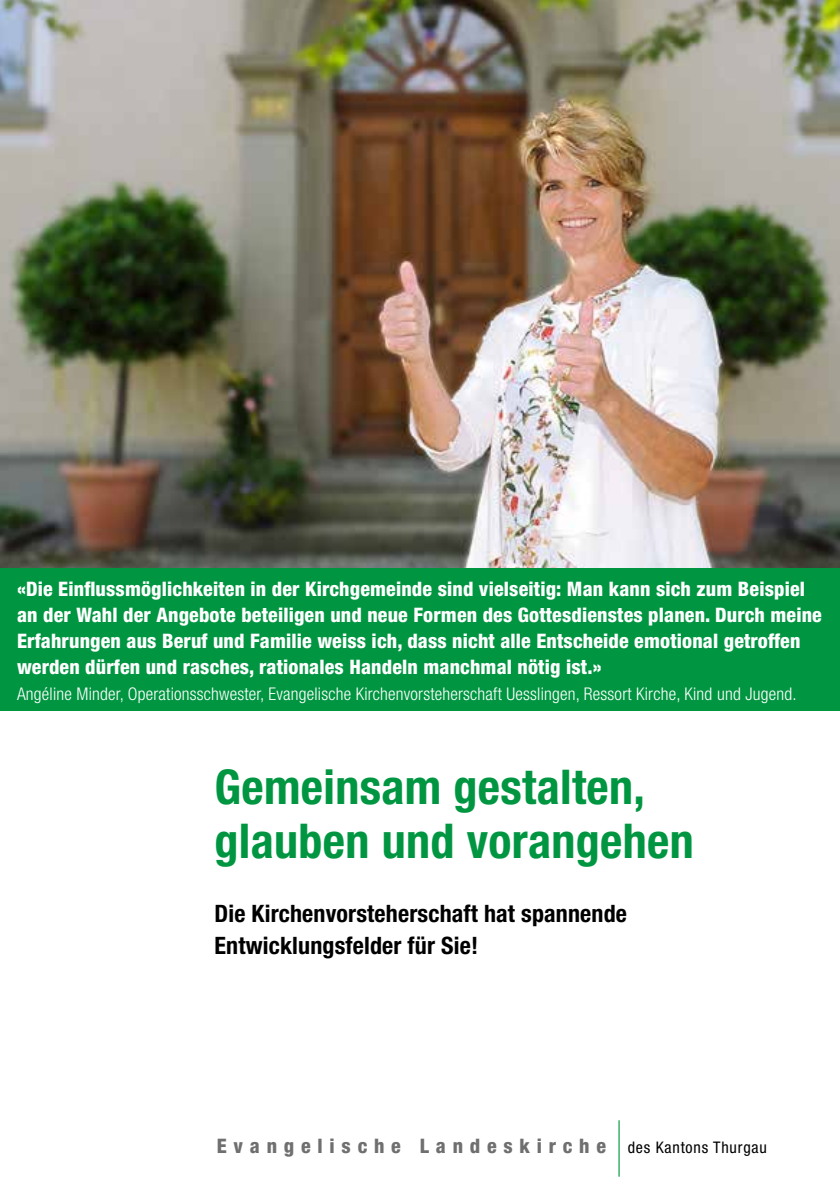
<style>
.page{position:relative;width:840px;height:1191px;background:#fff}
.page>*{position:absolute;margin:0;border:0;box-sizing:border-box;transform-origin:0 0}
.t1{font:700 condensed 48px/54px "Helvetica Neue LT Std";letter-spacing:.005em;color:#009641}
.t2{font:700 condensed 24px/32px "Helvetica Neue LT Std";letter-spacing:.005em;color:#000}
.t3{font:800 condensed 20px/26px "Helvetica Neue LT Std";letter-spacing:.01em;color:#fff}
.t4{font:800 condensed 20px "Helvetica Neue LT Std";letter-spacing:.34em;color:#706f6f}
.t5{font:300 condensed 17.6px "Helvetica Neue LT Std";letter-spacing:.01em;color:#fff}
.s1{font-weight:400;font-size:16px;color:#000}
</style>
<div class="page">
<hr style="left:618px;top:1120px;width:1px;height:56px;background:#009641">
<img style="left:0;top:0;width:839px;height:569px">
<div style="left:0;top:569px;width:839px;height:142px;background:#009641"></div>
<p class="t3" style="left:17px;top:576px;width:805px">«Die Einflussmöglichkeiten in der Kirchgemeinde sind vielseitig: Man kann sich zum Beispiel an der Wahl der Angebote beteiligen und neue Formen des Gottesdienstes planen. Durch meine Erfahrungen aus Beruf und Familie weiss ich, dass nicht alle Entscheide emotional getroffen werden dürfen und rasches, rationales Handeln manchmal nötig ist.»</p>
<p class="t5" style="left:17px;top:684px;width:780px">Angéline Minder, Operationsschwester, Evangelische Kirchenvorsteherschaft Uesslingen, Ressort Kirche, Kind und Jugend.</p>
<h1 class="t1" style="left:214px;top:759px;width:480px">Gemeinsam gestalten, glauben und vorangehen</h1>
<p class="t2" style="left:214px;top:897px;width:414px">Die Kirchenvorsteherschaft hat spannende<br>Entwicklungsfelder für Sie!</p>
<p class="t4" style="left:217px;top:1133px;width:551px">Evangelische Landeskirche <span class="s1">des Kantons Thurgau</span></p>
</div>
